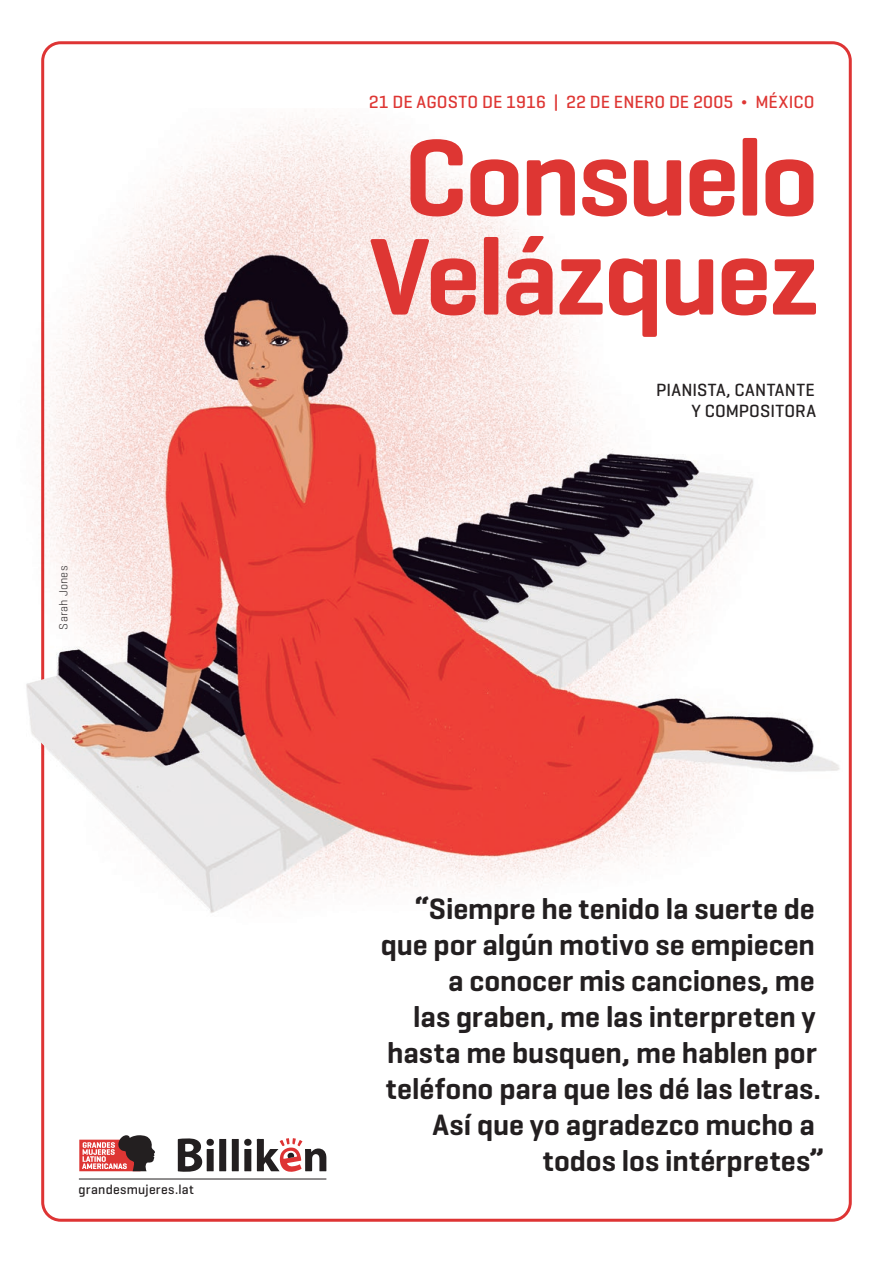
<style>
.page{position:relative;width:893px;height:1263px;background:#fff}
.page>*{position:absolute;margin:0;border:0;box-sizing:border-box;transform-origin:0 0}
.Mujer_Nombre{font:600 111px "Geogrotesque";letter-spacing:-.03em;color:#de3633}
.Textual{font:600 30px "Geogrotesque";letter-spacing:-.005em;color:#231f20}
.Bajada_artista{font:500 18px "Geogrotesque";letter-spacing:.005em;color:#de3633}
.Bajada_artista-2{font:500 18px "Geogrotesque";letter-spacing:.015em;color:#231f20}
.t1{font:500 13.5px "Geogrotesque";letter-spacing:.02em;color:#231f20}
.Crédito_negro{font:300 12px "Geogrotesque";letter-spacing:.02em;color:#231f20}
</style>
<div class="page">
<img style="left:38px;top:108px;width:802px;height:839px">
<img style="left:26px;top:601px;width:184px;height:310px">
<svg style="left:178px;top:1138px;width:48px;height:34px"></svg>
<div style="left:206px;top:1139px;width:8px;height:7px;background:#231f20;border-radius:50%"></div>
<svg style="left:232px;top:1138px;width:94px;height:34px"></svg>
<svg style="left:79px;top:1135px;width:76px;height:36px"></svg>
<hr style="left:79px;top:1179px;width:247px;height:1px;background:#231f20">
<p class="Crédito_negro" style="left:56px;top:629px;width:65px;rotate:-90deg">Sarah Jones</p>
<p class="t1" style="left:79px;top:1181px;width:117px">grandesmujeres.lat</p>
<p class="Bajada_artista" style="left:369px;top:91px;width:447px">21 DE AGOSTO DE 1916 | 22 DE ENERO DE 2005 ¬ MÉXICO</p>
<p class="Mujer_Nombre" style="left:404px;top:109px;width:416px">Consuelo</p>
<p class="Mujer_Nombre" style="left:369px;top:208px;width:451px">Velázquez</p>
<p class="Bajada_artista-2" style="left:656px;top:379px;width:160px">PIANISTA, CANTANTE</p>
<p class="Bajada_artista-2" style="left:691px;top:400px;width:126px">Y COMPOSITORA</p>
<p class="Textual" style="left:415px;top:889px;width:402px">“Siempre he tenido la suerte de</p>
<p class="Textual" style="left:381px;top:925px;width:436px">que por algún motivo se empiecen</p>
<p class="Textual" style="left:448px;top:961px;width:368px">a conocer mis canciones, me</p>
<p class="Textual" style="left:413px;top:997px;width:404px">las graben, me las interpreten y</p>
<p class="Textual" style="left:387px;top:1033px;width:431px">hasta me busquen, me hablen por</p>
<p class="Textual" style="left:386px;top:1069px;width:437px">teléfono para que les dé las letras.</p>
<p class="Textual" style="left:432px;top:1105px;width:384px">Así que yo agradezco mucho a</p>
<p class="Textual" style="left:543px;top:1141px;width:283px">todos los intérpretes”</p>
</div>
